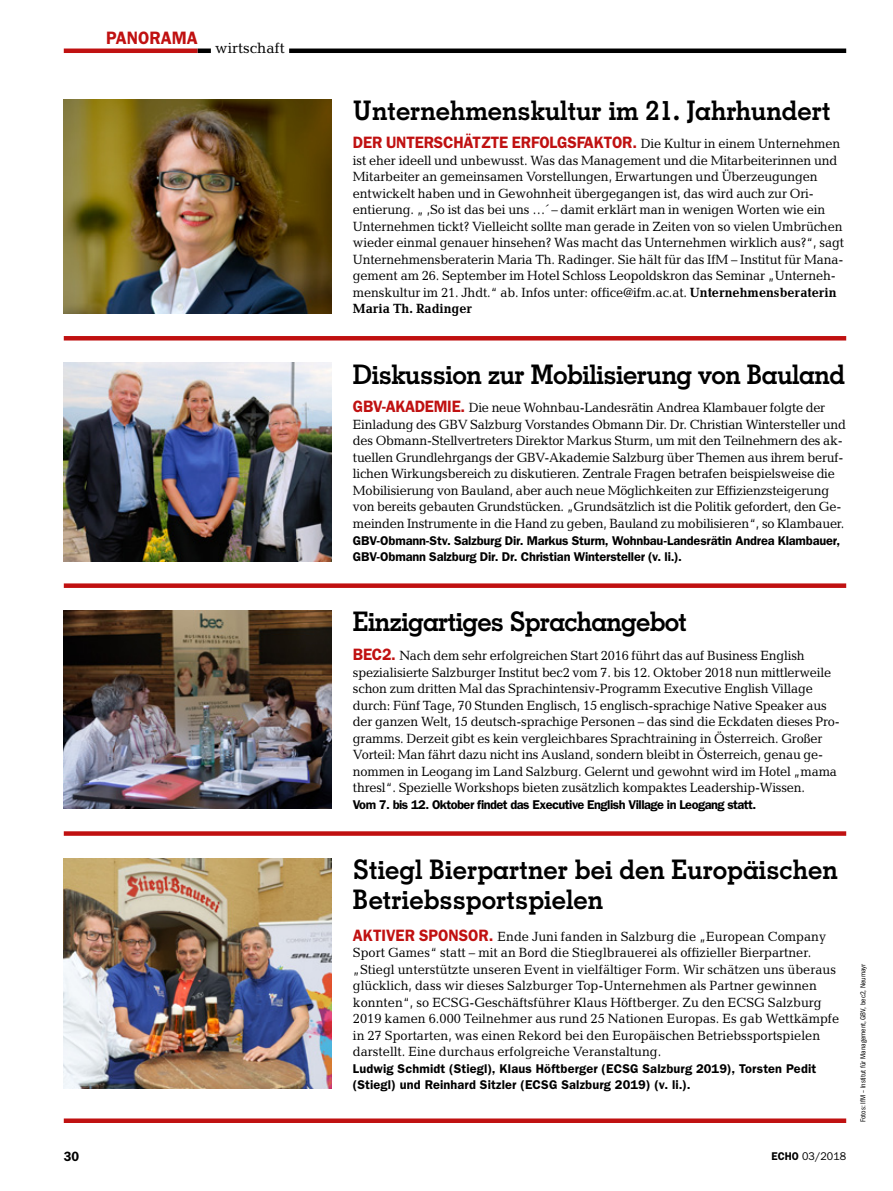
<style>
.page{position:relative;width:893px;height:1191px;background:#fff}
.page>*{position:absolute;margin:0;border:0;box-sizing:border-box;transform-origin:0 0}
.t1{font:700 27px/30px "Geometric Slab 703 BT";color:#000;scale:.95 1}
.t2{font:700 27px "Geometric Slab 703 BT";letter-spacing:-.02em;color:#000;scale:.95 1}
.t3{font:700 27px "Geometric Slab 703 BT";letter-spacing:-.03em;color:#000;scale:.95 1}
.t4{font:600 18px "ITC Franklin Gothic Std";color:#c01111;scale:.95 1}
.t5{font:600 16.5px "ITC Franklin Gothic Std";letter-spacing:-.01em;color:#c01111;scale:.95 1}
.t6{font:15px "Candida";color:#000}
.t7{font:13.5px/16.5px "Candida Std";letter-spacing:-.015em;color:#000;scale:.95 1}
.t8{font:600 13.5px "ITC Franklin Gothic Std";color:#000;scale:.95 1}
.t9{font:600 12.75px/16.5px "ITC Franklin Gothic Std";letter-spacing:-.01em;color:#000}
.t10{font:600 12.75px "ITC Franklin Gothic Std";letter-spacing:-.04em;color:#000}
.t11{font:11.25px "ITC Franklin Gothic Std";color:#000;scale:.95 1}
.t12{font:condensed 7.5px "ITC Franklin Gothic Std";color:#000}
.s1{font-family:"Candida Std";font-weight:400;font-size:13.5px;color:#000}
.s2{font-weight:700}
.s3{font-family:"ITC Franklin Gothic Std";font-weight:600;font-size:16.5px;color:#c01111}
.s4{font-weight:600}
</style>
<div class="page">
<img style="left:64px;top:858px;width:268px;height:230px">
<img style="left:64px;top:363px;width:268px;height:198px">
<div style="left:64px;top:1118px;width:782px;height:5px;background:#c01111"></div>
<div style="left:64px;top:583px;width:782px;height:5px;background:#c01111"></div>
<svg style="left:64px;top:831px;width:782px;height:4px;background:#c42222"></svg>
<img style="left:64px;top:99px;width:268px;height:214px">
<img style="left:64px;top:610px;width:268px;height:198px">
<hr style="left:64px;top:336px;width:782px;height:4px;background:#c01111">
<hr style="left:64px;top:49px;width:134px;height:4px;background:#c01111">
<hr style="left:198px;top:49px;width:13px;height:4px;background:#000">
<hr style="left:289px;top:49px;width:557px;height:4px;background:#000">
<h2 class="t4" style="left:106px;top:27px;width:13px">PANORAMA</h2>
<p class="t6" style="left:215px;top:39px;width:71px">wirtschaft</p>
<h1 class="t1" style="left:353px;top:95px;width:504px">Unternehmenskultur im 21. Jahrhundert</h1>
<p class="t5" style="left:353px;top:133px;width:514px">Der unterschätzte Erfolgsfaktor. <span class="s1">Die Kultur in einem Unternehmen</span></p>
<p class="t7" style="left:353px;top:152px;width:518px">ist eher ideell und unbewusst. Was das Management und die Mitarbeiterinnen und Mitarbeiter an gemeinsamen Vorstellungen, Erwartungen und Überzeugungen entwickelt haben und in Gewohnheit übergegangen ist, das wird auch zur Ori&shy;entierung. „ ,So ist das bei uns …´ – damit erklärt man in wenigen Worten wie ein Unternehmen tickt? Vielleicht sollte man gerade in Zeiten von so vielen Umbrüchen wieder einmal genauer hinsehen? Was macht das Unternehmen wirklich aus?“, sagt Unternehmensberaterin Maria Th. Radinger. Sie hält für das IfM – Institut für Mana&shy;gement am 26. September im Hotel Schloss Leopoldskron das Seminar „Unterneh&shy;menskultur im 21. Jhdt.“ ab. Infos unter: office@ifm.ac.at. <span class="s2">Unternehmensberaterin Maria Th. Radinger</span></p>
<h1 class="t2" style="left:353px;top:357px;width:520px">Diskussion zur Mobilisierung von Bauland</h1>
<p class="t7" style="left:353px;top:400px;width:520px"><span class="s3">GBV-Akademie.</span> Die neue Wohnbau-Landesrätin Andrea Klambauer folgte der Einladung des GBV Salzburg Vorstandes Obmann Dir. Dr. Christian Wintersteller und des Obmann-Stellvertreters Direktor Markus Sturm, um mit den Teilnehmern des ak&shy;tuellen Grundlehrgangs der GBV-Akademie Salzburg über Themen aus ihrem beruf&shy;lichen Wirkungsbereich zu diskutieren. Zentrale Fragen betrafen beispielsweise die Mobilisierung von Bauland, aber auch neue Möglichkeiten zur Effizienzsteigerung von bereits gebauten Grundstücken. „Grundsätzlich ist die Politik gefordert, den Ge&shy;meinden Instrumente in die Hand zu geben, Bauland zu mobilisieren“, so Klambauer.</p>
<p class="t9" style="left:353px;top:532px;width:489px">GBV-Obmann-Stv. Salzburg Dir. Markus Sturm, Wohnbau-Landesrätin Andrea Klambauer,<br>GBV-Obmann Salzburg Dir. Dr. Christian Wintersteller (v. li.).</p>
<h1 class="t3" style="left:353px;top:605px;width:353px">Einzigartiges Sprachangebot</h1>
<p class="t7" style="left:353px;top:647px;width:514px"><span class="s3">bec2.</span> Nach dem sehr erfolgreichen Start 2016 führt das auf Business English spezialisierte Salzburger Institut bec2 vom 7. bis 12. Oktober 2018 nun mittlerweile schon zum dritten Mal das Sprachintensiv-Programm Executive English Village durch: Fünf Tage, 70 Stunden Englisch, 15 englisch-sprachige Native Speaker aus der ganzen Welt, 15 deutsch-sprachige Personen – das sind die Eckdaten dieses Pro&shy;gramms. Derzeit gibt es kein vergleichbares Sprachtraining in Österreich. Großer Vorteil: Man fährt dazu nicht ins Ausland, sondern bleibt in Österreich, genau ge&shy;nommen in Leogang im Land Salzburg. Gelernt und gewohnt wird im Hotel „mama thresl“. Spezielle Workshops bieten zusätzlich kompaktes Leadership-Wissen.</p>
<p class="t10" style="left:353px;top:796px;width:405px">Vom 7. bis 12. Oktober findet das Executive English Village in Leogang statt.</p>
<h1 class="t1" style="left:353px;top:854px;width:512px">Stiegl Bierpartner bei den Europäischen<br>Betriebssportspielen</h1>
<p class="t7" style="left:353px;top:928px;width:513px"><span class="s3">Aktiver Sponsor.</span> Ende Juni fanden in Salzburg die „European Company Sport Games“ statt – mit an Bord die Stieglbrauerei als offizieller Bierpartner. „Stiegl unterstützte unseren Event in vielfältiger Form. Wir schätzen uns überaus glücklich, dass wir dieses Salzburger Top-Unternehmen als Partner gewinnen konnten“, so ECSG-Geschäftsführer Klaus Höftberger. Zu den ECSG Salzburg 2019 kamen 6.000 Teilnehmer aus rund 25 Nationen Europas. Es gab Wettkämpfe in 27 Sportarten, was einen Rekord bei den Europäischen Betriebssportspielen darstellt. Eine durchaus erfolgreiche Veranstaltung.</p>
<p class="t9" style="left:353px;top:1060px;width:262px">Ludwig Schmidt (Stiegl), Klaus Höftberger (ECSG</p>
<p class="t9" style="left:642px;top:1060px;width:175px">Salzburg 2019), Torsten Pedit</p>
<p class="t9" style="left:353px;top:1076px;width:181px">(Stiegl) und Reinhard Sitzler (ECSG</p>
<p class="t9" style="left:561px;top:1076px;width:131px">Salzburg 2019) (v. li.).</p>
<p class="t8" style="left:64px;top:1148px;width:18px">30</p>
<p class="t11" style="left:772px;top:1150px;width:80px"><span class="s4">ECHO</span> 03/2018</p>
<p class="t12" style="left:859px;top:1122px;width:160px;rotate:-90deg">Fotos: IfM – Institut für Management, GBV, bec2, Neumayr</p>
</div>
